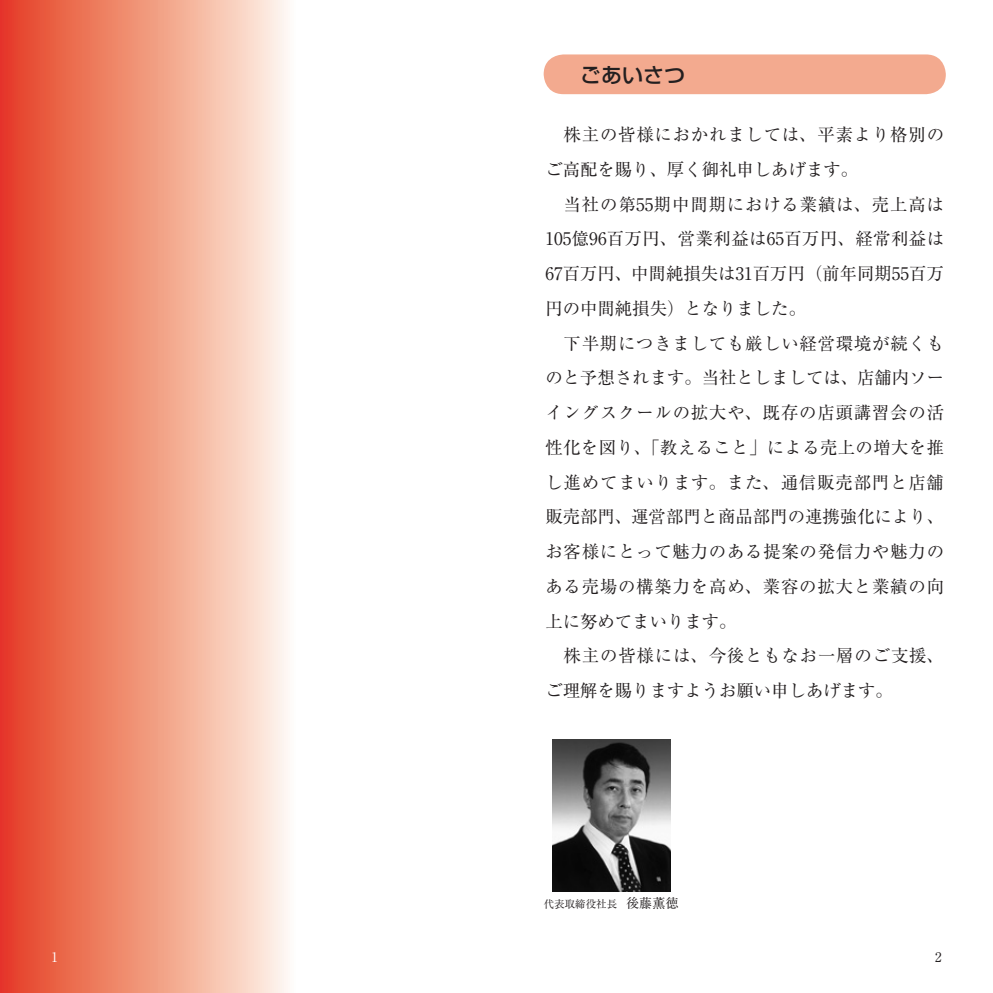
<style>
.page{position:relative;width:993px;height:993px;background:#fff}
.page>*{position:absolute;margin:0;border:0;box-sizing:border-box;transform-origin:0 0}
.t1{font:500 21px "Shin Go Pr 5";color:#231f20}
.t2{font:17.32px/34.6px "Ryumin Pr 5";letter-spacing:.025em;color:#231f20}
.t3{font:13.12px "Ryumin Pr 5";color:#fff}
.t4{font:13.12px "Ryumin Pr 5";color:#231f20}
.t5{font:10.5px "Ryumin Pr 5";color:#231f20}
.s1{font-size:13.12px}
</style>
<div class="page">
<svg style="left:0;top:0;width:288px;height:992px;background:#f19881"></svg>
<div style="left:543px;top:54px;width:402px;height:40px;background:#f3aa8f;border-radius:20px"></div>
<img style="left:552px;top:739px;width:118px;height:152px">
<p class="t1" style="left:580px;top:58px;width:106px">ごあいさつ</p>
<p class="t2" style="left:545px;top:116px;width:400px">　株主の皆様におかれましては、平素より格別のご高配を賜り、厚く御礼申しあげます。<br>　当社の第55期中間期における業績は、売上高は<br>105億96百万円、営業利益は65百万円、経常利益は<br>67百万円、中間純損失は31百万円（前年同期55百万円の中間純損失）となりました。<br>　下半期につきましても厳しい経営環境が続くものと予想されます。当社としましては、店舗内ソーイングスクールの拡大や、既存の店頭講習会の活性化を図り、「教えること」による売上の増大を推し進めてまいります。また、通信販売部門と店舗販売部門、運営部門と商品部門の連携強化により、お客様にとって魅力のある提案の発信力や魅力のある売場の構築力を高め、業容の拡大と業績の向上に努めてまいります。<br>　株主の皆様には、今後ともなお一層のご支援、ご理解を賜りますようお願い申しあげます。</p>
<p class="t5" style="left:543px;top:895px;width:136px">代表取締役社長 <span class="s1">後藤薫徳</span></p>
<p class="t3" style="left:51px;top:946px;width:8px">1</p>
<p class="t4" style="left:934px;top:946px;width:8px">2</p>
</div>
